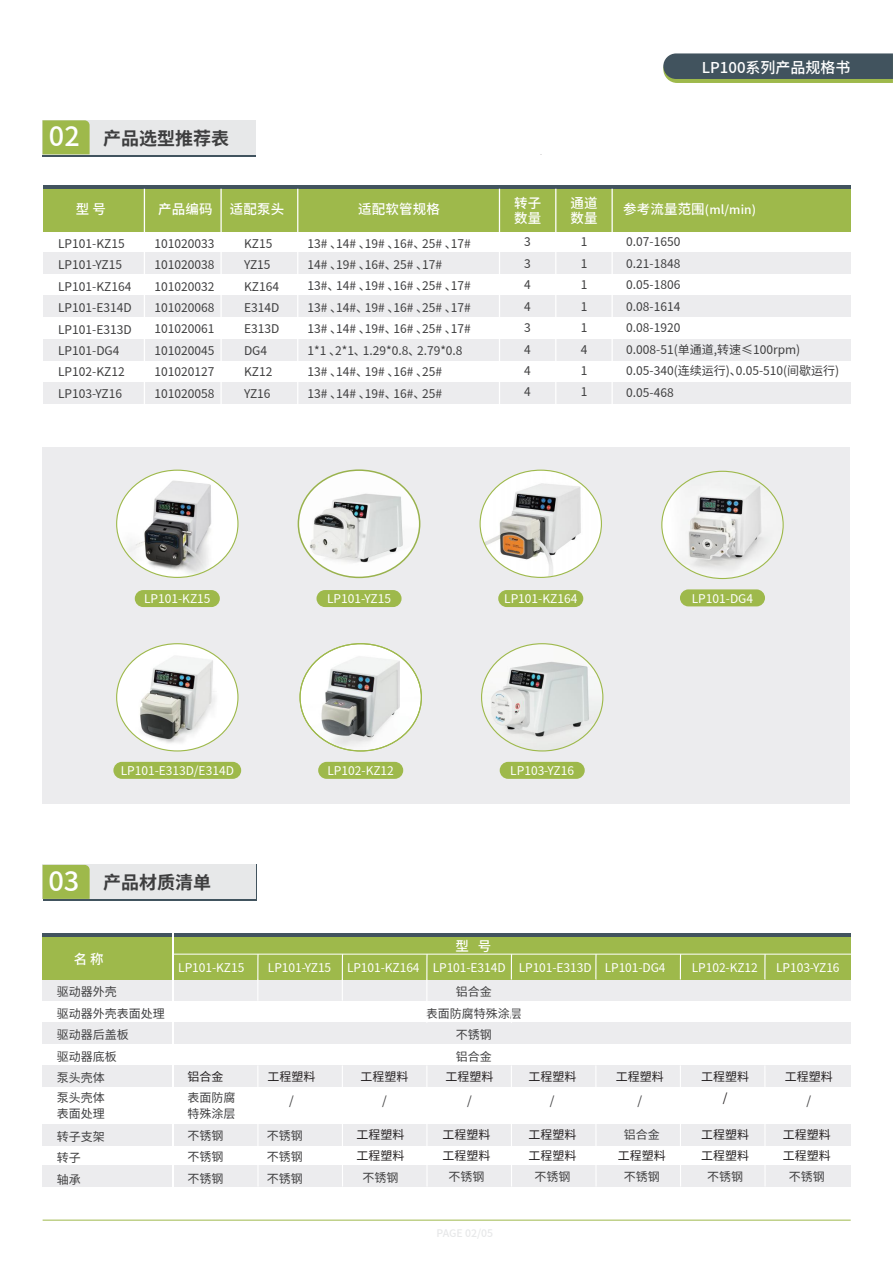
<style>
.page{position:relative;width:893px;height:1263px;background:#fff}
.page>*{position:absolute;margin:0;border:0;box-sizing:border-box;transform-origin:0 0}
.t1{font:700 18px "Source Han Sans CN";color:#3e3e3f}
.t2{font:500 15px "Source Han Sans CN";color:#fff}
.t3{font:500 13.5px/15px "Source Han Sans CN";letter-spacing:.01em;color:#fff}
.t4{font:12px/21.5px "Source Han Sans CN";color:#3f3f40}
.t5{font:12px "Source Han Sans CN";letter-spacing:-.005em;color:#fff}
.t6{font:12px/21px "Source Han Sans CN";color:#231f20}
.t7{font:500 12px "Source Han Sans CN";color:#fff}
.t8{font:500 10.5px "Source Han Sans CN";color:#e7e8e9}
.s1{font-weight:500;font-size:27px;color:#fff}
.s2{font-size:13.5px}
</style>
<div class="page">
<svg style="left:43px;top:154px;width:213px;height:2px"></svg>
<hr style="left:43px;top:1220px;width:808px;height:1px;background:#9eb94b">
<div style="left:43px;top:120px;width:213px;height:34px;background:#e7e8e9"></div>
<div style="left:43px;top:120px;width:47px;height:34px;background:#9eb94b"></div>
<div style="left:43px;top:185px;width:808px;height:46px;background:#41535e"></div>
<div style="left:43px;top:296px;width:808px;height:21px;background:#ececee"></div>
<div style="left:43px;top:339px;width:808px;height:21px;background:#ececee"></div>
<div style="left:43px;top:382px;width:808px;height:22px;background:#ececee"></div>
<div style="left:43px;top:252px;width:808px;height:22px;background:#ececee"></div>
<div style="left:43px;top:189px;width:808px;height:42px;background:#9eb94b"></div>
<svg style="left:144px;top:189px;width:1px;height:215px"></svg>
<svg style="left:220px;top:189px;width:2px;height:215px"></svg>
<svg style="left:297px;top:189px;width:1px;height:215px"></svg>
<svg style="left:499px;top:189px;width:1px;height:215px"></svg>
<svg style="left:555px;top:189px;width:1px;height:215px"></svg>
<svg style="left:611px;top:189px;width:2px;height:215px"></svg>
<svg style="left:663px;top:53px;width:230px;height:30px;background:#526560"></svg>
<div style="left:43px;top:933px;width:808px;height:46px;background:#41535e"></div>
<div style="left:43px;top:865px;width:213px;height:36px;background:#41535e"></div>
<div style="left:43px;top:865px;width:213px;height:34px;background:#e7e8e9"></div>
<div style="left:43px;top:865px;width:47px;height:34px;background:#9eb94b"></div>
<div style="left:43px;top:1023px;width:808px;height:21px;background:#ececee"></div>
<div style="left:43px;top:1065px;width:808px;height:22px;background:#ececee"></div>
<div style="left:43px;top:1124px;width:808px;height:22px;background:#ececee"></div>
<div style="left:43px;top:1166px;width:808px;height:21px;background:#ececee"></div>
<div style="left:43px;top:979px;width:808px;height:22px;background:#ececee"></div>
<div style="left:43px;top:937px;width:808px;height:42px;background:#9eb94b"></div>
<hr style="left:173px;top:933px;width:1px;height:253px;background:#fff">
<hr style="left:173px;top:954px;width:679px;height:1px;background:#fff">
<div style="left:43px;top:448px;width:807px;height:356px;background:#ececee"></div>
<img style="left:117px;top:644px;width:120px;height:107px">
<svg style="left:117px;top:470px;width:120px;height:107px"></svg>
<div style="left:135px;top:590px;width:85px;height:17px;background:#9eb94b;border-radius:9px"></div>
<div style="left:113px;top:762px;width:128px;height:17px;background:#9eb94b;border-radius:9px"></div>
<div style="left:316px;top:590px;width:86px;height:17px;background:#9eb94b;border-radius:9px"></div>
<img style="left:666px;top:471px;width:116px;height:107px">
<div style="left:680px;top:589px;width:85px;height:17px;background:#9eb94b;border-radius:9px"></div>
<svg style="left:301px;top:644px;width:120px;height:107px"></svg>
<div style="left:318px;top:762px;width:85px;height:17px;background:#9eb94b;border-radius:9px"></div>
<svg style="left:482px;top:644px;width:121px;height:107px"></svg>
<img style="left:480px;top:470px;width:121px;height:107px">
<div style="left:498px;top:590px;width:85px;height:17px;background:#9eb94b;border-radius:9px"></div>
<div style="left:500px;top:762px;width:85px;height:17px;background:#9eb94b;border-radius:9px"></div>
<svg style="left:257px;top:1066px;width:2px;height:120px"></svg>
<svg style="left:257px;top:953px;width:3px;height:47px"></svg>
<svg style="left:341px;top:1066px;width:3px;height:121px"></svg>
<svg style="left:341px;top:953px;width:3px;height:48px"></svg>
<svg style="left:426px;top:953px;width:3px;height:70px"></svg>
<svg style="left:426px;top:1066px;width:2px;height:120px"></svg>
<svg style="left:510px;top:953px;width:3px;height:27px"></svg>
<svg style="left:510px;top:1066px;width:3px;height:121px"></svg>
<svg style="left:595px;top:1066px;width:2px;height:120px"></svg>
<svg style="left:594px;top:953px;width:4px;height:27px"></svg>
<svg style="left:679px;top:1066px;width:3px;height:121px"></svg>
<svg style="left:679px;top:953px;width:3px;height:27px"></svg>
<svg style="left:764px;top:1066px;width:2px;height:120px"></svg>
<svg style="left:763px;top:953px;width:4px;height:27px"></svg>
<img style="left:298px;top:472px;width:122px;height:103px">
<div style="left:298px;top:469px;width:122px;height:109px;border:2px solid #99b24d;border-radius:50%"></div>
<h1 class="t1" style="left:49px;top:128px;width:182px"><span class="s1">02</span> 产品选型推荐表</h1>
<p class="t2" style="left:702px;top:59px;width:150px">LP100系列产品规格书</p>
<p class="t3" style="left:76px;top:202px;width:32px">型 号</p>
<p class="t3" style="left:158px;top:202px;width:56px">产品编码</p>
<p class="t3" style="left:230px;top:202px;width:56px">适配泵头</p>
<p class="t3" style="left:358px;top:202px;width:83px">适配软管规格</p>
<p class="t3" style="left:514px;top:196px;width:29px">转子数量</p>
<p class="t3" style="left:570px;top:196px;width:29px">通道数量</p>
<p class="t7" style="left:623px;top:203px;width:134px"><span class="s2">参考流量范围</span>(ml/min)</p>
<p class="t4" style="left:58px;top:233px;width:75px">LP101-KZ15<br>LP101-YZ15<br>LP101-KZ164<br>LP101-E314D<br>LP101-E313D<br>LP101-DG4<br>LP102-KZ12<br>LP103-YZ16</p>
<p class="t4" style="left:154px;top:233px;width:61px;text-align:justify">101020033<br>101020038<br>101020032<br>101020068<br>101020061<br>101020045<br>101020127<br>101020058</p>
<p class="t4" style="left:244px;top:233px;width:37px">KZ15<br>YZ15<br>KZ164<br>E314D<br>E313D<br>DG4<br>KZ12<br>YZ16</p>
<p class="t4" style="left:524px;top:231px;width:8px;text-align:justify">3<br>3<br>4<br>4<br>3<br>4<br>4<br>4</p>
<p class="t4" style="left:581px;top:231px;width:8px;text-align:justify">1<br>1<br>1<br>1<br>1<br>4<br>1<br>1</p>
<p class="t4" style="left:626px;top:232px;width:215px">0.07-1650<br>0.21-1848<br>0.05-1806<br>0.08-1614<br>0.08-1920<br>0.008-51(单通道,转速≤100rpm)<br>0.05-340(连续运行)、0.05-510(间歇运行)<br>0.05-468</p>
<p class="t4" style="left:308px;top:233px;width:165px">13# 、14# 、19# 、16#、25# 、17#<br>14# 、19# 、16#、25# 、17#<br>13#、14# 、19# 、16# 、25# 、17#<br>13# 、14#、19# 、16# 、25# 、17#<br>13# 、14# 、19#、16# 、25# 、17#<br>1*1 、2*1、1.29*0.8、2.79*0.8<br>13# 、14#、19# 、16# 、25#<br>13# 、14# 、19#、16#、25#</p>
<p class="t5" style="left:144px;top:592px;width:68px">LP101-KZ15</p>
<p class="t5" style="left:121px;top:764px;width:115px">LP101-E313D/E314D</p>
<h1 class="t1" style="left:48px;top:872px;width:164px"><span class="s1">03</span> 产品材质清单</h1>
<p class="t5" style="left:327px;top:592px;width:65px">LP101-YZ15</p>
<p class="t5" style="left:692px;top:592px;width:63px">LP101-DG4</p>
<p class="t5" style="left:504px;top:592px;width:75px">LP101-KZ164</p>
<p class="t5" style="left:327px;top:764px;width:68px">LP102-KZ12</p>
<p class="t5" style="left:510px;top:764px;width:65px">LP103-YZ16</p>
<p class="t3" style="left:74px;top:951px;width:32px">名 称</p>
<p class="t3" style="left:456px;top:939px;width:37px">型 号</p>
<p class="t5" style="left:178px;top:960px;width:67px">LP101-KZ15</p>
<p class="t5" style="left:268px;top:960px;width:65px">LP101-YZ15</p>
<p class="t5" style="left:347px;top:960px;width:320px">LP101-KZ164 LP101-E314D LP101-E313D LP101-DG4</p>
<p class="t5" style="left:692px;top:960px;width:67px">LP102-KZ12</p>
<p class="t5" style="left:776px;top:960px;width:65px">LP103-YZ16</p>
<p class="t4" style="left:57px;top:981px;width:109px">驱动器外壳<br>驱动器外壳表面处理驱动器后盖板<br>驱动器底板<br>泵头壳体</p>
<p class="t4" style="left:426px;top:981px;width:97px;text-align:center">铝合金<br>表面防腐特殊涂层不锈钢<br>铝合金</p>
<p class="t4" style="left:187px;top:1090px;width:49px;line-height:15.5px">表面防腐特殊涂层</p>
<p class="t6" style="left:187px;top:1066px;width:37px">铝合金</p>
<p class="t6" style="left:267px;top:1066px;width:49px">工程塑料</p>
<p class="t4" style="left:289px;top:1090px;width:6px">/</p>
<p class="t6" style="left:446px;top:1066px;width:49px">工程塑料</p>
<p class="t4" style="left:467px;top:1090px;width:6px">/</p>
<p class="t6" style="left:528px;top:1066px;width:49px">工程塑料</p>
<p class="t4" style="left:550px;top:1090px;width:6px">/</p>
<p class="t6" style="left:361px;top:1067px;width:49px">工程塑料</p>
<p class="t4" style="left:382px;top:1090px;width:6px">/</p>
<p class="t4" style="left:57px;top:1090px;width:49px;line-height:15.5px">泵头壳体表面处理</p>
<p class="t4" style="left:57px;top:1126px;width:49px">转子支架转子<br>轴承</p>
<p class="t4" style="left:187px;top:1125px;width:37px;text-align:justify">不锈钢不锈钢不锈钢</p>
<p class="t4" style="left:267px;top:1125px;width:37px;text-align:justify">不锈钢不锈钢不锈钢</p>
<p class="t6" style="left:356px;top:1124px;width:49px">工程塑料工程塑料</p>
<p class="t6" style="left:443px;top:1124px;width:49px">工程塑料工程塑料</p>
<p class="t4" style="left:449px;top:1166px;width:37px">不锈钢</p>
<p class="t6" style="left:528px;top:1124px;width:49px">工程塑料工程塑料</p>
<p class="t4" style="left:534px;top:1166px;width:37px">不锈钢</p>
<p class="t4" style="left:362px;top:1167px;width:37px">不锈钢</p>
<p class="t8" style="left:437px;top:1227px;width:58px">PAGE 02/05</p>
<p class="t6" style="left:616px;top:1066px;width:49px">工程塑料</p>
<p class="t4" style="left:637px;top:1090px;width:6px">/</p>
<p class="t4" style="left:624px;top:1124px;width:37px">铝合金</p>
<p class="t6" style="left:618px;top:1145px;width:49px">工程塑料</p>
<p class="t4" style="left:624px;top:1166px;width:37px">不锈钢</p>
<p class="t6" style="left:701px;top:1066px;width:49px;line-height:21.5px;text-align:center">工程塑料/</p>
<p class="t6" style="left:701px;top:1124px;width:49px">工程塑料工程塑料</p>
<p class="t4" style="left:707px;top:1166px;width:37px">不锈钢</p>
<p class="t6" style="left:785px;top:1066px;width:49px">工程塑料</p>
<p class="t4" style="left:806px;top:1090px;width:6px">/</p>
<p class="t6" style="left:783px;top:1124px;width:49px">工程塑料工程塑料</p>
<p class="t4" style="left:789px;top:1166px;width:37px">不锈钢</p>
</div>
